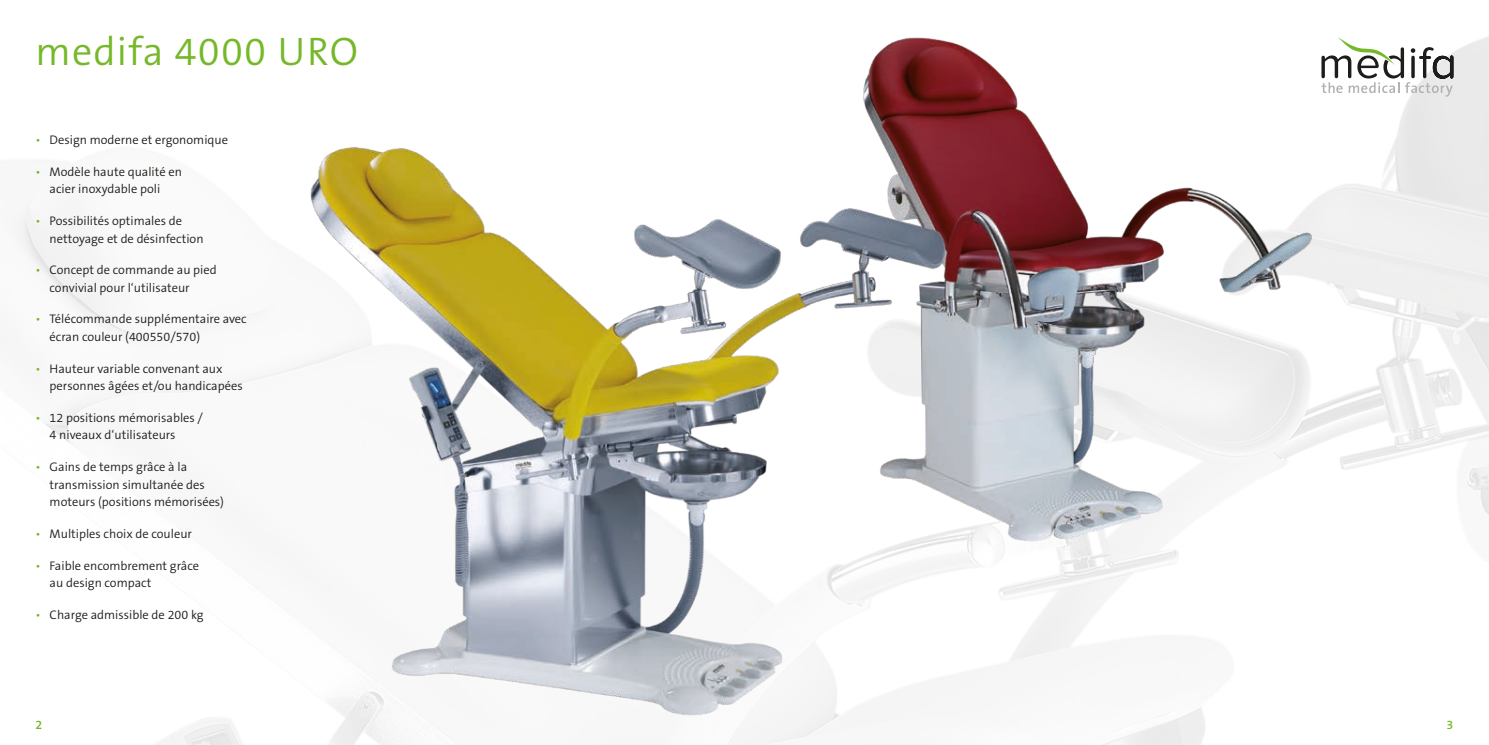
<style>
.page{position:relative;width:1489px;height:745px;background:#fff}
.page>*{position:absolute;margin:0;border:0;box-sizing:border-box;transform-origin:0 0}
.t1{font:300 40px "The Sans B W4";letter-spacing:.03em;color:#76b82a}
.t2{font:300 12.5px/17.5px "The Sans B W4";color:#1d1d1b}
.t3{font:600 12.5px "The Sans B W6";color:#76b82a}
.s1{color:#76b82a}
</style>
<div class="page">
<img style="left:18px;top:37px;width:1470px;height:707px">
<img style="left:301px;top:37px;width:1025px;height:686px">
<svg style="left:1321px;top:37px;width:132px;height:60px"></svg>
<h1 class="t1" style="left:35px;top:26px;width:324px">medifa 4000 URO</h1>
<p class="t2" style="left:35px;top:131px;width:194px"><span class="s1">•</span> Design moderne et ergonomique</p>
<p class="t2" style="left:50px;top:163px;width:134px;text-indent:-14px"><span class="s1">•</span> Modèle haute qualité en acier inoxydable poli</p>
<p class="t2" style="left:50px;top:212px;width:155px;text-indent:-14px"><span class="s1">•</span> Possibilités optimales de nettoyage et de désinfection</p>
<p class="t2" style="left:50px;top:261px;width:169px;text-indent:-14px"><span class="s1">•</span> Concept de commande au pied convivial pour l‘utilisateur</p>
<p class="t2" style="left:50px;top:310px;width:199px;text-indent:-14px"><span class="s1">•</span> Télécommande supplémentaire avec écran couleur (400550/570)</p>
<p class="t2" style="left:50px;top:359px;width:195px;text-indent:-14px"><span class="s1">•</span> Hauteur variable convenant aux personnes âgées et/ou handicapées</p>
<p class="t2" style="left:50px;top:409px;width:155px;text-indent:-14px"><span class="s1">•</span> 12 positions mémorisables /<br>4 niveaux d‘utilisateurs</p>
<p class="t2" style="left:50px;top:458px;width:176px;text-indent:-14px"><span class="s1">•</span> Gains de temps grâce à la transmission simultanée des moteurs (positions mémorisées)</p>
<p class="t2" style="left:35px;top:524px;width:158px"><span class="s1">•</span> Multiples choix de couleur</p>
<p class="t2" style="left:50px;top:556px;width:151px;text-indent:-14px"><span class="s1">•</span> Faible encombrement grâce au design compact</p>
<p class="t2" style="left:35px;top:605px;width:170px"><span class="s1">•</span> Charge admissible de 200 kg</p>
<p class="t3" style="left:35px;top:716px;width:8px">2</p>
<p class="t3" style="left:1446px;top:716px;width:8px">3</p>
</div>
